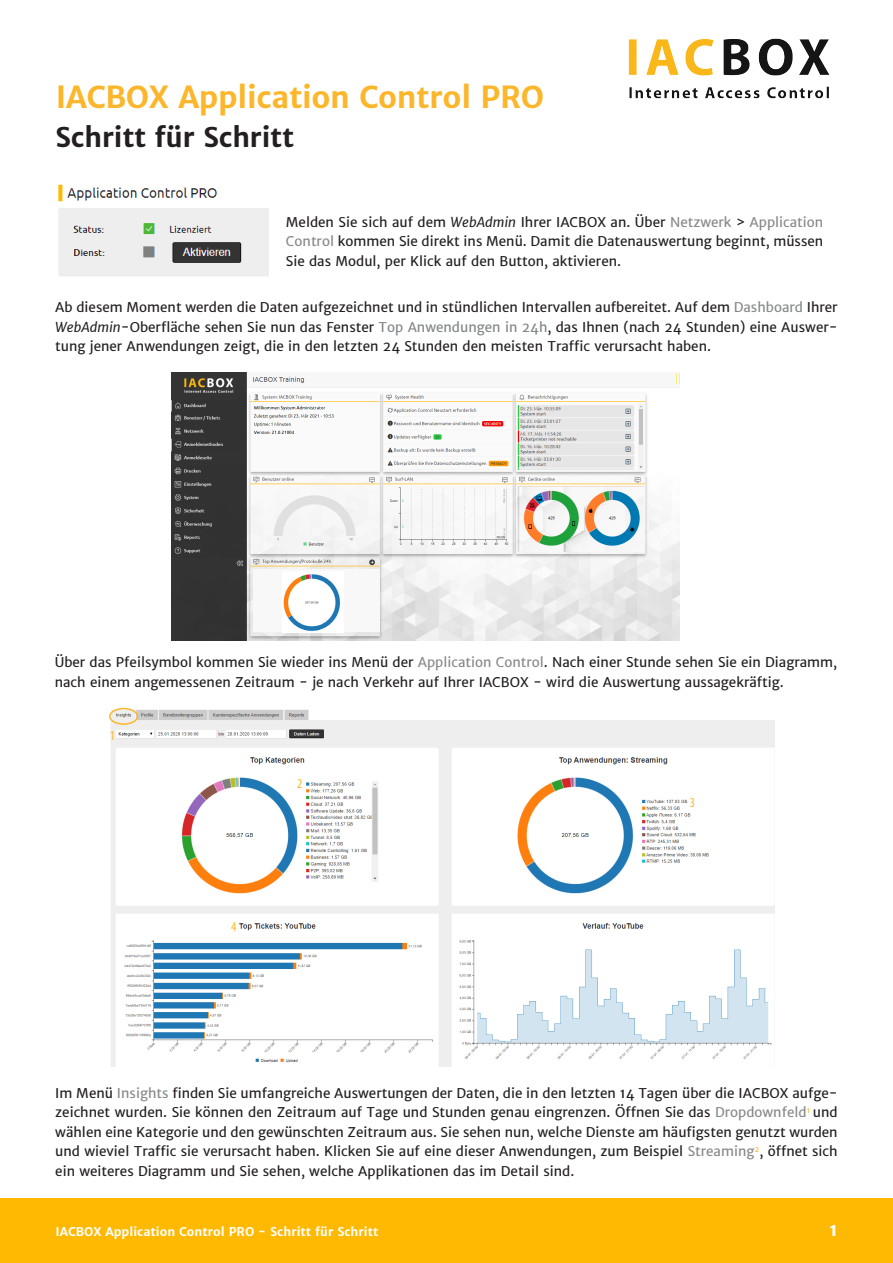
<style>
.page{position:relative;width:893px;height:1263px;background:#fff}
.page>*{position:absolute;margin:0;border:0;box-sizing:border-box;transform-origin:0 0}
.Einleitung_weiss{font:700 30px "Merriweather Sans";letter-spacing:-.01em;color:#fcb62b}
.Einleitung_weiss-2{font:700 27px "Merriweather Sans";letter-spacing:-.01em;color:#231f20}
.Text{font:700 18px "Merriweather Sans";color:#fff}
.t1{font:13.5px/19.5px "Merriweather Sans";color:#231f20;text-align:justify}
.Bildbeschreibung{font:condensed 13.5px "Myriad Pro";color:#fcb62b}
.Text-2{font:700 12px "Merriweather Sans";color:#fff}
.s1{font-style:italic}
.s2{color:#868988}
.s3{color:#81868a}
</style>
<div class="page">
<img style="left:58px;top:184px;width:211px;height:92px">
<img style="left:109px;top:708px;width:665px;height:358px">
<div style="left:109px;top:708px;width:29px;height:17px;border:2px solid #fcb62b;border-radius:50%"></div>
<img style="left:628px;top:38px;width:202px;height:61px">
<div style="left:0;top:1198px;width:893px;height:65px;background:#ffb900"></div>
<img style="left:172px;top:372px;width:507px;height:268px">
<img style="left:518px;top:487px;width:125px;height:65px">
<div style="left:253px;top:570px;width:126px;height:62px;background:#f8f8f8"></div>
<div style="left:312px;top:528px;width:8px;height:7px;background:#f7f7f7"></div>
<img style="left:283px;top:574px;width:57px;height:57px">
<div style="left:611px;top:373px;width:65px;height:12px;background:#f7f7f7"></div>
<p class="Einleitung_weiss" style="left:56px;top:78px;width:490px">IACBOX Application Control PRO</p>
<p class="Einleitung_weiss-2" style="left:55px;top:120px;width:240px">Schritt für Schritt</p>
<p class="t1" style="left:286px;top:212px;width:539px">Melden Sie sich auf dem <span class="s1">WebAdmin</span> Ihrer IACBOX an. Über <span class="s2">Netzwerk</span> &gt; <span class="s2">Application Control</span> kommen Sie direkt ins Menü. Damit die Datenauswertung beginnt, müssen Sie das Modul, per Klick auf den Button, aktivieren.</p>
<p class="t1" style="left:55px;top:297px;width:784px">Ab diesem Moment werden die Daten aufgezeichnet und in stündlichen Intervallen aufbereitet. Auf dem <span class="s2">Dashboard</span> Ihrer <span class="s1">WebAdmin</span>-Oberfläche sehen Sie nun das Fenster <span class="s3">Top Anwendungen in 24h</span>, das Ihnen (nach 24 Stunden) eine Auswer&shy;tung jener Anwendungen zeigt, die in den letzten 24 Stunden den meisten Traffic verursacht haben.</p>
<p class="t1" style="left:55px;top:653px;width:784px">Über das Pfeilsymbol kommen Sie wieder ins Menü der <span class="s2">Application Control</span>. Nach einer Stunde sehen Sie ein Diagramm, nach einem angemessenen Zeitraum - je nach Verkehr auf Ihrer IACBOX - wird die Auswertung aussagekräftig.</p>
<p class="Bildbeschreibung" style="left:110px;top:727px;width:7px">1</p>
<p class="Bildbeschreibung" style="left:231px;top:918px;width:7px">4</p>
<p class="Bildbeschreibung" style="left:297px;top:776px;width:7px">2</p>
<p class="Bildbeschreibung" style="left:690px;top:794px;width:7px">3</p>
<p class="t1" style="left:55px;top:1083px;width:784px">Im Menü <span class="s2">Insights</span> finden Sie umfangreiche Auswertungen der Daten, die in den letzten 14 Tagen über die IACBOX aufge&shy;zeichnet wurden. Sie können den Zeitraum auf Tage und Stunden genau eingrenzen. Öffnen Sie das <span class="s2">Dropdownfeld</span><sup>1</sup> und wählen eine Kategorie und den gewünschten Zeitraum aus. Sie sehen nun, welche Dienste am häufigsten genutzt wurden und wieviel Traffic sie verursacht haben. Klicken Sie auf eine dieser Anwendungen, zum Beispiel <span class="s2">Streaming</span><sup>2</sup>, öffnet sich ein weiteres Diagramm und Sie sehen, welche Applikationen das im Detail sind.</p>
<p class="Text-2" style="left:56px;top:1224px;width:324px">IACBOX Application Control PRO - Schritt für Schritt</p>
<p class="Text" style="left:829px;top:1219px;width:10px">1</p>
</div>
